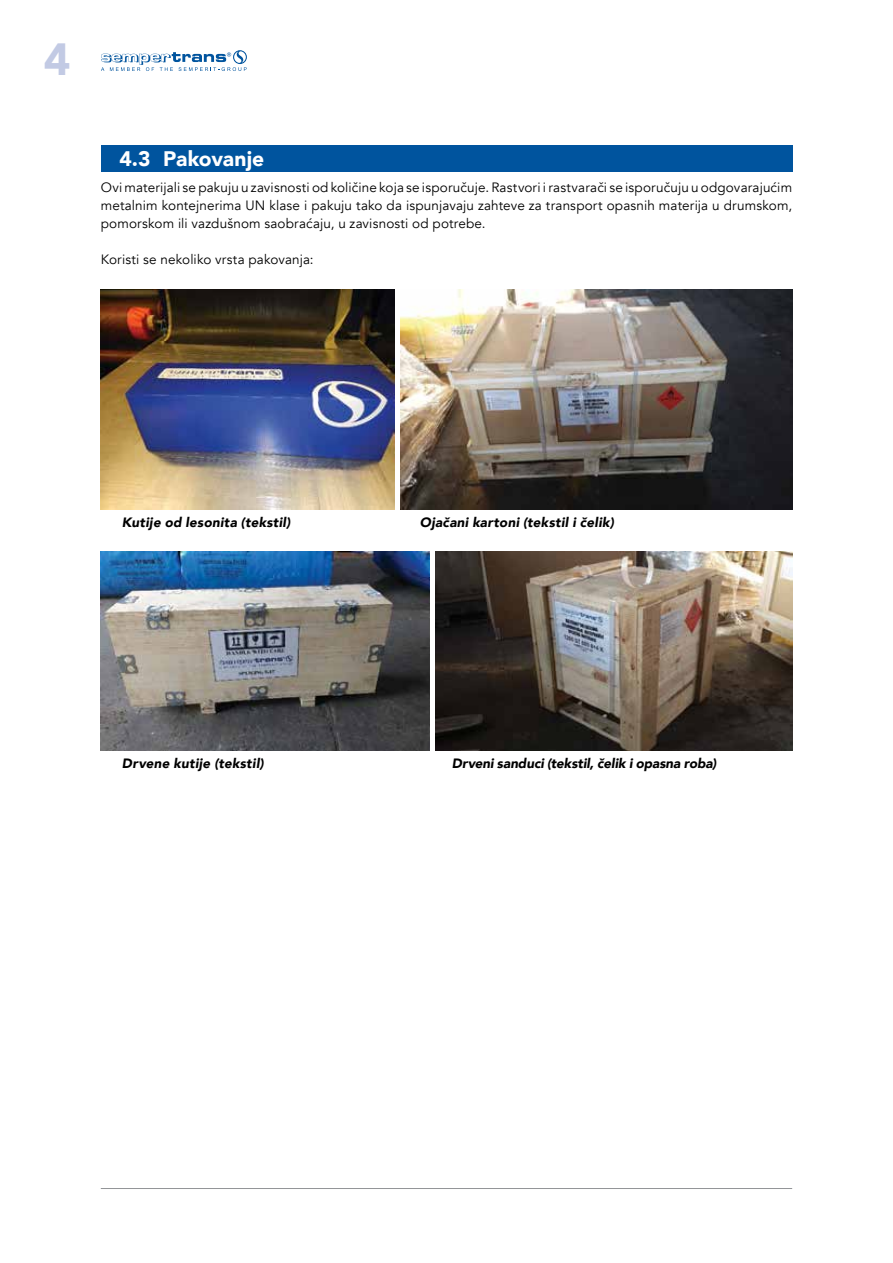
<style>
.page{position:relative;width:893px;height:1263px;background:#fff}
.page>*{position:absolute;margin:0;border:0;box-sizing:border-box;transform-origin:0 0}
.t1{font:900 45px "Avenir";color:#c2cae4}
.t2{font:900 21px "Avenir";letter-spacing:-.005em;color:#fff}
.t3{font:13.5px/18px "Avenir";letter-spacing:.01em;color:#000;text-align:justify}
.t4{font:italic 900 13.5px "Avenir";letter-spacing:.015em;color:#000}
.t5{font:italic 900 13.5px "Avenir";letter-spacing:-.01em;color:#000}
</style>
<div class="page">
<hr style="left:101px;top:1188px;width:691px;height:1px;background:#939598">
<div style="left:101px;top:145px;width:691px;height:27px;background:#00549e"></div>
<svg style="left:101px;top:50px;width:146px;height:21px"></svg>
<img style="left:101px;top:289px;width:294px;height:220px">
<img style="left:401px;top:289px;width:391px;height:220px">
<img style="left:101px;top:551px;width:329px;height:199px">
<img style="left:435px;top:551px;width:357px;height:199px">
<h1 class="t1" style="left:44px;top:20px;width:28px">4</h1>
<h2 class="t2" style="left:119px;top:141px;width:146px">4.3 Pakovanje</h2>
<p class="t3" style="left:101px;top:179px;width:693px">Ovi materijali se pakuju u zavisnosti od količine koja se isporučuje. Rastvori i rastvarači se isporučuju u odgovarajućim metalnim kontejnerima UN klase i pakuju tako da ispunjavaju zahteve za transport opasnih materija u drumskom, pomorskom ili vazdušnom saobraćaju, u zavisnosti od potrebe.</p>
<p class="t3" style="left:101px;top:251px;width:214px">Koristi se nekoliko vrsta pakovanja:</p>
<p class="t4" style="left:122px;top:511px;width:170px">Kutije od lesonita (tekstil)</p>
<p class="t4" style="left:420px;top:511px;width:196px">Ojačani kartoni (tekstil i čelik)</p>
<p class="t4" style="left:122px;top:752px;width:143px">Drvene kutije (tekstil)</p>
<p class="t5" style="left:452px;top:752px;width:266px">Drveni sanduci (tekstil, čelik i opasna roba)</p>
</div>
